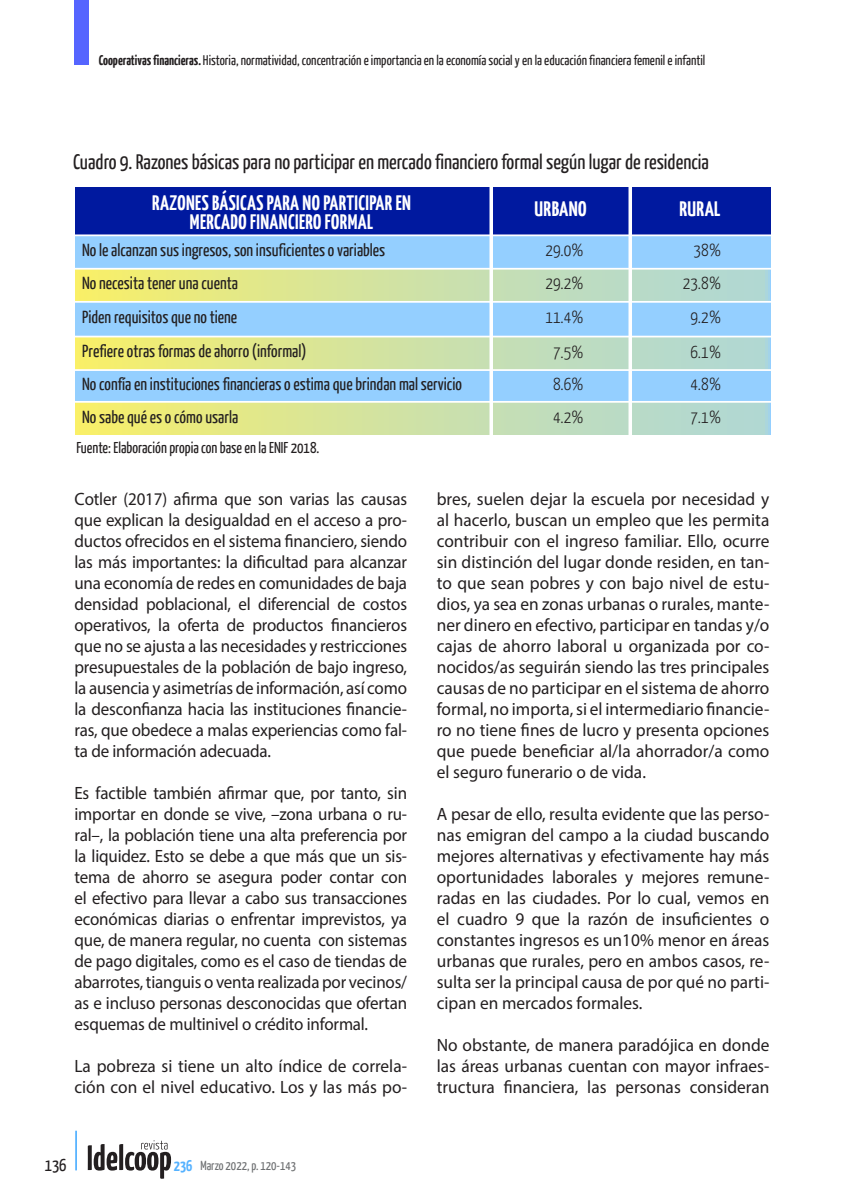
<style>
.page{position:relative;width:844px;height:1191px;background:#fff}
.page>*{position:absolute;margin:0;border:0;box-sizing:border-box;transform-origin:0 0}
.t1{font:21px "Yanone Kaffeesatz";color:#231f20}
.t2{font:700 21px/19.2px "Yanone Kaffeesatz";letter-spacing:.02em;color:#fff;text-align:center}
.t3{font:17.85px/21px "Myriad Pro";color:#231f20;text-align:justify}
.t4{font:17.85px/21px "Myriad Pro";color:#231f20;text-align:justify;scale:.95 1}
.t5{font:17.5px/32.7px "Yanone Kaffeesatz";color:#231f20}
.t6{font:300 17.5px/32.7px "Yanone Kaffeesatz";color:#231f20}
.t7{font:15.75px "Yanone Kaffeesatz";color:#231f20}
.t8{font:14px "Yanone Kaffeesatz";color:#231f20}
.t9{font:13.12px "Yanone Kaffeesatz";color:#6d6f71}
.s1{font-weight:700}
.s2{font-weight:700;font-size:15.75px;color:#55b2ff}
</style>
<div class="page">
<div style="left:74px;top:0;width:15px;height:65px;background:#5565ff"></div>
<div style="left:75px;top:187px;width:695px;height:248px;background:#94cfff"></div>
<div style="left:75px;top:268px;width:695px;height:33px;background:linear-gradient(to right,#f6ee6c,#aad6dd)"></div>
<div style="left:75px;top:337px;width:695px;height:33px;background:linear-gradient(to right,#f6ee6c,#aad6dd)"></div>
<div style="left:75px;top:402px;width:695px;height:33px;background:linear-gradient(to right,#f6ee6c,#aad6dd)"></div>
<div style="left:75px;top:187px;width:695px;height:48px;background:#00199f"></div>
<svg style="left:489px;top:187px;width:4px;height:248px"></svg>
<svg style="left:628px;top:187px;width:4px;height:248px"></svg>
<hr style="left:72px;top:268px;width:700px;height:2px;background:#fff">
<hr style="left:72px;top:301px;width:700px;height:2px;background:#fff">
<hr style="left:72px;top:336px;width:700px;height:1px;background:#fff">
<hr style="left:72px;top:369px;width:700px;height:2px;background:#fff">
<hr style="left:72px;top:401px;width:700px;height:2px;background:#fff">
<hr style="left:72px;top:234px;width:700px;height:2px;background:#fff">
<hr style="left:75px;top:1130px;width:2px;height:40px;background:#55b2ff">
<svg style="left:88px;top:1140px;width:83px;height:38px"></svg>
<p class="t8" style="left:99px;top:51px;width:608px"><span class="s1">Cooperativas financieras.</span> Historia, normatividad, concentración e importancia en la economía social y en la educación financiera femenil e infantil</p>
<p class="t1" style="left:73px;top:148px;width:637px">Cuadro 9. Razones básicas para no participar en mercado financiero formal según lugar de residencia</p>
<p class="t2" style="left:152px;top:192px;width:260px">RAZONES BÁSICAS PARA NO PARTICIPAR EN<br>MERCADO FINANCIERO FORMAL</p>
<p class="t2" style="left:534px;top:198px;width:54px">URBANO</p>
<p class="t2" style="left:679px;top:198px;width:43px">RURAL</p>
<p class="t5" style="left:82px;top:233px;width:304px">No le alcanzan sus ingresos, son insuficientes o variables<br>No necesita tener una cuenta</p>
<p class="t5" style="left:82px;top:299px;width:226px;line-height:34.5px">Piden requisitos que no tiene<br>Prefiere otras formas de ahorro (informal)</p>
<p class="t5" style="left:82px;top:367px;width:381px">No confía en instituciones financieras o estima que brindan mal servicio<br>No sabe qué es o cómo usarla</p>
<p class="t6" style="left:545px;top:233px;width:40px">29.0%<br>29.2%</p>
<p class="t6" style="left:545px;top:299px;width:40px;line-height:34.5px;text-align:center">11.4%<br>7.5%</p>
<p class="t6" style="left:553px;top:367px;width:32px">8.6%<br>4.2%</p>
<p class="t6" style="left:682px;top:233px;width:40px;text-align:right">38%<br>23.8%</p>
<p class="t6" style="left:690px;top:299px;width:32px;line-height:34.5px">9.2%<br>6.1%</p>
<p class="t6" style="left:690px;top:367px;width:32px">4.8%<br>7.1%</p>
<p class="t7" style="left:76px;top:438px;width:244px">Fuente: Elaboración propia con base en la ENIF 2018.</p>
<p class="t3" style="left:74px;top:488px;width:334px">Cotler (2017) afirma que son varias las causas que explican la desigualdad en el acceso a pro&shy;ductos ofrecidos en el sistema financiero, siendo las más importantes: la dificultad para alcanzar una economía de redes en comunidades de baja densidad poblacional, el diferencial de costos operativos, la oferta de productos financieros que no se ajusta a las necesidades y restricciones presupuestales de la población de bajo ingreso, la ausencia y asimetrías de información, así como la desconfianza hacia las instituciones financie&shy;ras, que obedece a malas experiencias como fal&shy;ta de información adecuada.</p>
<p class="t4" style="left:74px;top:782px;width:351px">Es factible también afirmar que, por tanto, sin importar en donde se vive, –zona urbana o ru&shy;ral–, la población tiene una alta preferencia por la liquidez. Esto se debe a que más que un sis&shy;tema de ahorro se asegura poder contar con el efectivo para llevar a cabo sus transacciones económicas diarias o enfrentar imprevistos, ya que, de manera regular, no cuenta con sistemas de pago digitales, como es el caso de tiendas de abarrotes, tianguis o venta realizada por vecinos/ as e incluso personas desconocidas que ofertan esquemas de multinivel o crédito informal.</p>
<p class="t3" style="left:74px;top:1055px;width:334px">La pobreza si tiene un alto índice de correla&shy;ción con el nivel educativo. Los y las más po-</p>
<p class="t5" style="left:45px;top:1147px;width:23px">136</p>
<p class="t9" style="left:174px;top:1157px;width:124px"><span class="s2">236</span> Marzo 2022, p. 120-143</p>
<p class="t3" style="left:436px;top:488px;width:334px">bres, suelen dejar la escuela por necesidad y al hacerlo, buscan un empleo que les permita contribuir con el ingreso familiar. Ello, ocurre sin distinción del lugar donde residen, en tan&shy;to que sean pobres y con bajo nivel de estu&shy;dios, ya sea en zonas urbanas o rurales, mante&shy;ner dinero en efectivo, participar en tandas y/o cajas de ahorro laboral u organizada por co&shy;nocidos/as seguirán siendo las tres principales causas de no participar en el sistema de ahorro formal, no importa, si el intermediario financie&shy;ro no tiene fines de lucro y presenta opciones que puede beneficiar al/la ahorrador/a como el seguro funerario o de vida.</p>
<p class="t3" style="left:436px;top:803px;width:334px">A pesar de ello, resulta evidente que las perso&shy;nas emigran del campo a la ciudad buscando mejores alternativas y efectivamente hay más oportunidades laborales y mejores remune&shy;radas en las ciudades. Por lo cual, vemos en el cuadro 9 que la razón de insuficientes o constantes ingresos es un10% menor en áreas urbanas que rurales, pero en ambos casos, re&shy;sulta ser la principal causa de por qué no parti&shy;cipan en mercados formales.</p>
<p class="t3" style="left:436px;top:1034px;width:334px">No obstante, de manera paradójica en donde las áreas urbanas cuentan con mayor infraes&shy;tructura financiera, las personas consideran</p>
</div>
